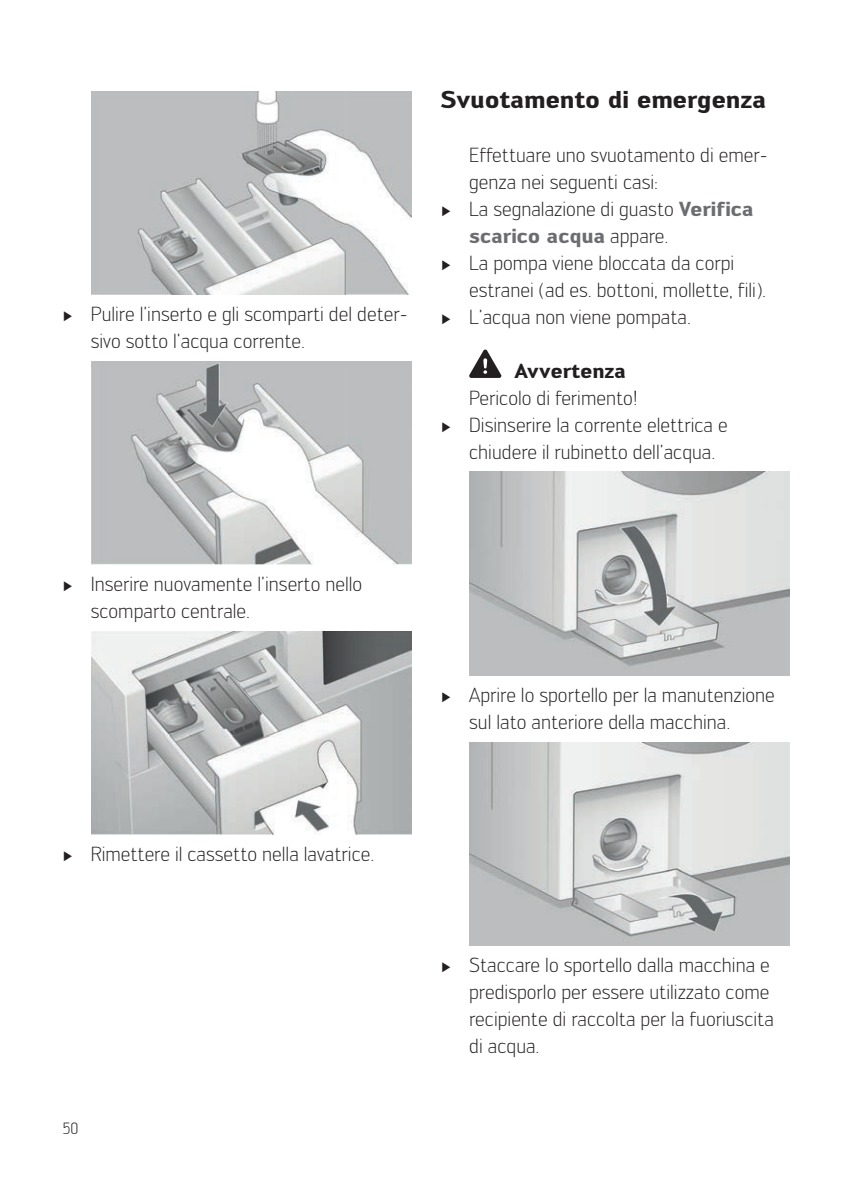
<style>
.page{position:relative;width:842px;height:1191px;background:#fff}
.page>*{position:absolute;margin:0;border:0;box-sizing:border-box;transform-origin:0 0}
.t1{font:700 24px "Engel";color:#231f20}
.t2{font:300 20px/27px "Engel";color:#231f20}
.t3{font:700 20px "Engel";color:#6c6d70}
.t4{font:700 20px "Engel";color:#231f20}
.t5{font:300 16px "Engel";color:#231f20}
.s1{font-family:"Century";font-weight:400;font-size:14px}
.s2{font-weight:700;color:#6c6d70}
.s3{font-weight:300;color:#231f20}
</style>
<div class="page">
<img style="left:91px;top:91px;width:320px;height:203px">
<img style="left:91px;top:361px;width:320px;height:203px">
<img style="left:91px;top:631px;width:320px;height:203px">
<svg style="left:469px;top:349px;width:32px;height:29px"></svg>
<img style="left:469px;top:472px;width:320px;height:203px">
<img style="left:469px;top:742px;width:320px;height:203px">
<p class="t2" style="left:91px;top:300px;width:318px;text-indent:-28px"><span class="s1">►</span> Pulire l’inserto e gli scomparti del deter&shy;sivo sotto l’acqua corrente.</p>
<p class="t1" style="left:441px;top:85px;width:327px">Svuotamento di emergenza</p>
<p class="t2" style="left:469px;top:141px;width:300px">Effettuare uno svuotamento di emer-</p>
<p class="t2" style="left:469px;top:168px;width:190px">genza nei seguenti casi:</p>
<p class="t2" style="left:441px;top:195px;width:314px"><span class="s1">►</span> La segnalazione di guasto <span class="s2">Verifica</span></p>
<p class="t3" style="left:469px;top:224px;width:201px">scarico acqua <span class="s3">appare.</span></p>
<p class="t2" style="left:441px;top:249px;width:295px"><span class="s1">►</span> La pompa viene bloccata da corpi</p>
<p class="t2" style="left:469px;top:276px;width:299px">estranei (ad es. bottoni, mollette, fili).</p>
<p class="t2" style="left:441px;top:303px;width:252px"><span class="s1">►</span> L’acqua non viene pompata.</p>
<p class="t4" style="left:514px;top:359px;width:113px">Avvertenza</p>
<p class="t2" style="left:469px;top:384px;width:170px">Pericolo di ferimento!</p>
<p class="t2" style="left:441px;top:411px;width:288px"><span class="s1">►</span> Disinserire la corrente elettrica e</p>
<p class="t2" style="left:469px;top:438px;width:248px">chiudere il rubinetto dell’acqua.</p>
<p class="t2" style="left:91px;top:570px;width:273px;text-indent:-28px"><span class="s1">►</span> Inserire nuovamente l’inserto nello scomparto centrale.</p>
<p class="t2" style="left:469px;top:681px;width:307px;text-indent:-28px"><span class="s1">►</span> Aprire lo sportello per la manutenzione sul lato anteriore della macchina.</p>
<p class="t2" style="left:62px;top:840px;width:313px"><span class="s1">►</span> Rimettere il cassetto nella lavatrice.</p>
<p class="t5" style="left:62px;top:1119px;width:18px">50</p>
<p class="t2" style="left:469px;top:951px;width:306px;text-indent:-28px"><span class="s1">►</span> Staccare lo sportello dalla macchina e predisporlo per essere utilizzato come recipiente di raccolta per la fuoriuscita di acqua.</p>
</div>
